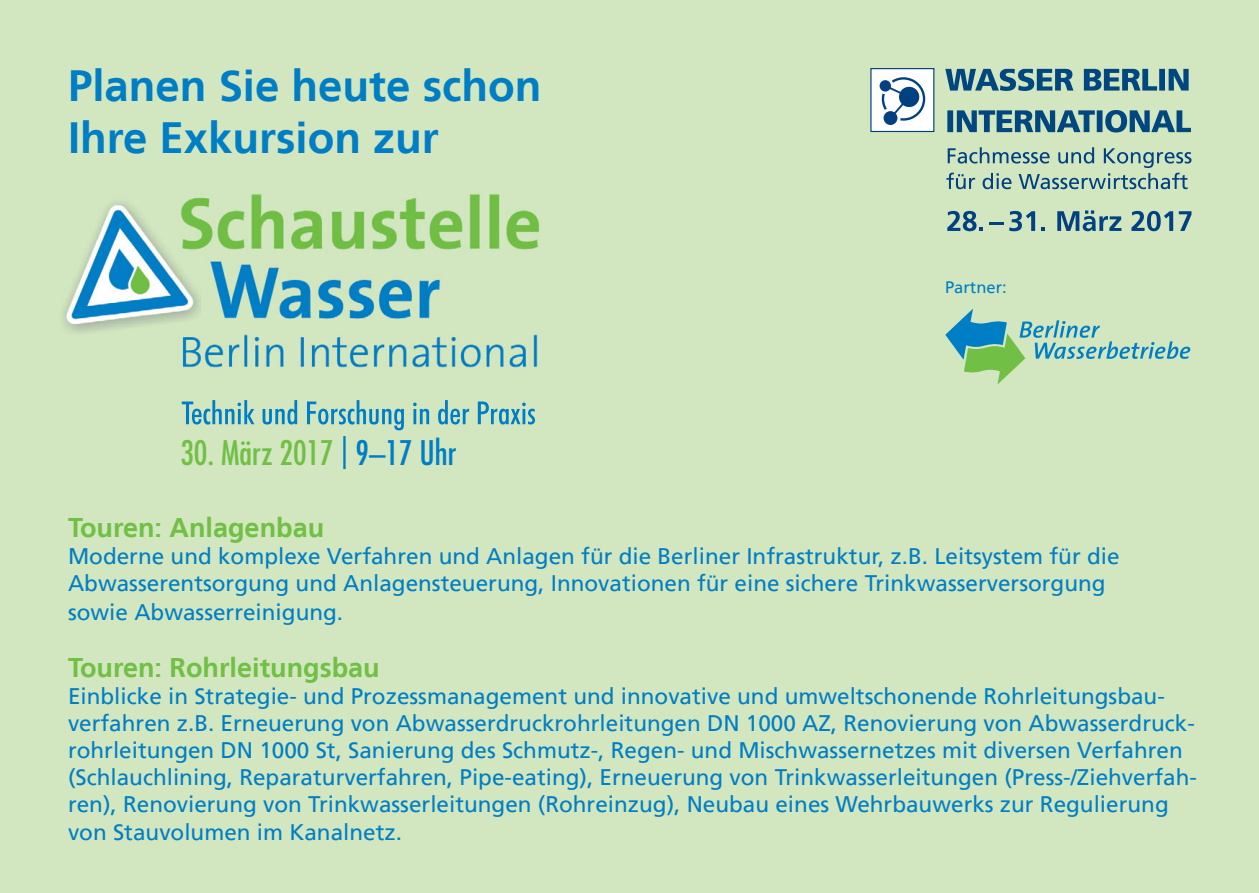
<style>
.page{position:relative;width:1259px;height:893px;background:#d2e7c0}
.page>*{position:absolute;margin:0;border:0;box-sizing:border-box;transform-origin:0 0}
.t1{font:700 43.8px/52.5px "Frutiger LT";color:#007ec5}
.t2{font:condensed 33px "Futura Std";color:#71bf44}
.t3{font:700 27px "Frutiger LT";color:#71bf44}
.t4{font:22.5px/27.3px "Frutiger LT";color:#007ec5}
.t5{font:16.5px "Frutiger LT";color:#007ec5}
.s1{color:#007ec5}
</style>
<div class="page">
<svg style="left:945px;top:309px;width:245px;height:75px"></svg>
<img style="left:63px;top:194px;width:477px;height:174px">
<svg style="left:182px;top:400px;width:72px;height:25px"></svg>
<svg style="left:262px;top:400px;width:35px;height:24px"></svg>
<svg style="left:307px;top:400px;width:97px;height:30px"></svg>
<svg style="left:413px;top:403px;width:16px;height:21px"></svg>
<svg style="left:438px;top:400px;width:31px;height:24px"></svg>
<svg style="left:478px;top:401px;width:57px;height:23px"></svg>
<img style="left:1018px;top:69px;width:170px;height:22px">
<svg style="left:946px;top:147px;width:245px;height:42px"></svg>
<svg style="left:947px;top:211px;width:36px;height:20px"></svg>
<hr style="left:989px;top:222px;width:14px;height:3px;background:#014081">
<svg style="left:1009px;top:211px;width:26px;height:20px"></svg>
<svg style="left:1041px;top:227px;width:4px;height:4px"></svg>
<svg style="left:1057px;top:210px;width:64px;height:21px"></svg>
<svg style="left:1131px;top:211px;width:60px;height:20px"></svg>
<div style="left:870px;top:68px;width:64px;height:64px;background:#fff;border:1px solid #014081"></div>
<div style="left:882px;top:77px;width:43px;height:44px;border:2px solid #014081;border-radius:50%"></div>
<div style="left:877px;top:78px;width:16px;height:16px;background:#fff;border-radius:50%"></div>
<svg style="left:879px;top:80px;width:12px;height:12px"></svg>
<div style="left:883px;top:111px;width:14px;height:14px;background:#014081;border-radius:50%"></div>
<div style="left:899px;top:87px;width:20px;height:20px;background:#014081;border-radius:50%"></div>
<svg style="left:883px;top:83px;width:28px;height:38px"></svg>
<h1 class="t1" style="left:68px;top:60px;width:475px">Planen Sie heute schon<br>Ihre Exkursion zur</h1>
<h2 class="t2" style="left:180px;top:433px;width:278px">30. März 2017 <span class="s1">| 9–17 Uhr</span></h2>
<p class="t5" style="left:945px;top:278px;width:63px">Partner:</p>
<p class="t3" style="left:68px;top:512px;width:258px">Touren: Anlagenbau</p>
<p class="t4" style="left:68px;top:543px;width:1053px">Moderne und komplexe Verfahren und Anlagen für die Berliner Infrastruktur, z.B. Leitsystem für die<br>Abwasserentsorgung und Anlagensteuerung, Innovationen für eine sichere Trinkwasserversorgung sowie Abwasserreinigung.</p>
<p class="t3" style="left:68px;top:651px;width:313px">Touren: Rohrleitungsbau</p>
<p class="t4" style="left:68px;top:682px;width:1130px">Einblicke in Strategie- und Prozessmanagement und innovative und umweltschonende Rohrleitungsbau&shy;verfahren z.B. Erneuerung von Abwasserdruckrohrleitungen DN 1000 AZ, Renovierung von Abwasserdruck&shy;rohrleitungen DN 1000 St, Sanierung des Schmutz-, Regen- und Mischwassernetzes mit diversen Verfahren (Schlauchlining, Reparaturverfahren, Pipe-eating), Erneuerung von Trinkwasserleitungen (Press-/Ziehverfah&shy;ren), Renovierung von Trinkwasserleitungen (Rohreinzug), Neubau eines Wehrbauwerks zur Regulierung von Stauvolumen im Kanalnetz.</p>
</div>
